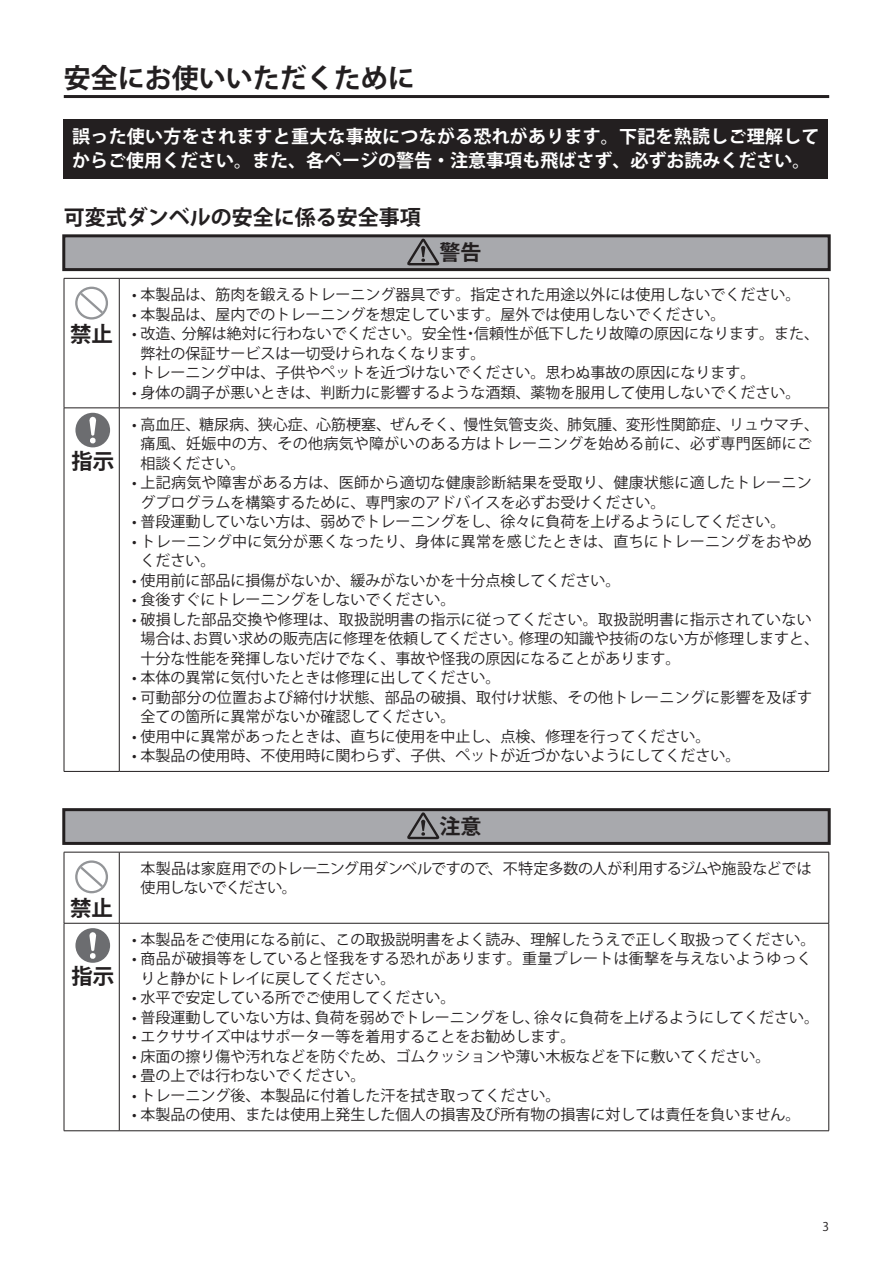
<style>
.page{position:relative;width:893px;height:1263px;background:#fff}
.page>*{position:absolute;margin:0;border:0;box-sizing:border-box;transform-origin:0 0}
.t1{font:700 27px "Koz Go Pro";color:#231f20}
.t2{font:700 21.45px "Koz Go Pr 6 N";color:#231f20}
.t3{font:700 21px "Koz Go Pro";color:#231f20}
.t4{font:700 21px "Koz Go Pr 6 N";color:#231f20}
.t5{font:700 18px/24px "Koz Go Pr 6 N";letter-spacing:.015em;color:#fff}
.t6{font:15px/19.5px "Koz Go Pro";color:#231f20}
.t7{font:15px/19.5px "Koz Go Pro";letter-spacing:.02em;color:#231f20}
.t8{font:15px/19.5px "Koz Go Pro";letter-spacing:-.02em;color:#231f20}
.t9{font:12px "Koz Go Pro";color:#231f20}
</style>
<div class="page">
<hr style="left:64px;top:95px;width:765px;height:3px;background:#231f20">
<div style="left:64px;top:236px;width:765px;height:34px;background:#a8a9ad"></div>
<div style="left:62px;top:234px;width:769px;height:37px;border:3px solid #231f20"></div>
<div style="left:64px;top:810px;width:765px;height:33px;background:#a8a9ad"></div>
<div style="left:62px;top:808px;width:769px;height:37px;border:3px solid #231f20"></div>
<div style="left:64px;top:119px;width:764px;height:59px;background:#231f20"></div>
<svg style="left:407px;top:239px;width:32px;height:26px"></svg>
<hr style="left:64px;top:408px;width:55px;height:1px;background:#231f20">
<hr style="left:64px;top:408px;width:1px;height:363px;background:#231f20">
<hr style="left:119px;top:408px;width:710px;height:1px;background:#231f20">
<hr style="left:64px;top:771px;width:55px;height:1px;background:#231f20">
<hr style="left:64px;top:278px;width:55px;height:1px;background:#231f20">
<hr style="left:64px;top:279px;width:1px;height:129px;background:#231f20">
<hr style="left:119px;top:278px;width:710px;height:1px;background:#231f20">
<hr style="left:119px;top:279px;width:1px;height:129px;background:#231f20">
<hr style="left:828px;top:279px;width:1px;height:129px;background:#231f20">
<hr style="left:119px;top:408px;width:1px;height:363px;background:#231f20">
<hr style="left:828px;top:408px;width:1px;height:363px;background:#231f20">
<hr style="left:119px;top:771px;width:710px;height:1px;background:#231f20">
<svg style="left:75px;top:287px;width:33px;height:32px"></svg>
<div style="left:75px;top:413px;width:35px;height:34px;background:#6c6d70;border-radius:50%"></div>
<svg style="left:89px;top:417px;width:7px;height:26px"></svg>
<svg style="left:407px;top:812px;width:32px;height:27px"></svg>
<hr style="left:64px;top:923px;width:55px;height:1px;background:#231f20">
<hr style="left:64px;top:923px;width:1px;height:207px;background:#231f20">
<hr style="left:119px;top:923px;width:710px;height:1px;background:#231f20">
<hr style="left:64px;top:1130px;width:55px;height:1px;background:#231f20">
<hr style="left:119px;top:1130px;width:710px;height:1px;background:#231f20">
<hr style="left:64px;top:852px;width:55px;height:1px;background:#231f20">
<hr style="left:64px;top:852px;width:1px;height:71px;background:#231f20">
<hr style="left:119px;top:852px;width:710px;height:1px;background:#231f20">
<hr style="left:119px;top:852px;width:1px;height:71px;background:#231f20">
<hr style="left:828px;top:852px;width:1px;height:71px;background:#231f20">
<hr style="left:119px;top:923px;width:1px;height:207px;background:#231f20">
<hr style="left:828px;top:923px;width:1px;height:207px;background:#231f20">
<svg style="left:75px;top:860px;width:33px;height:33px"></svg>
<div style="left:75px;top:928px;width:35px;height:35px;background:#6c6d70;border-radius:50%"></div>
<svg style="left:89px;top:932px;width:7px;height:27px"></svg>
<h1 class="t1" style="left:64px;top:60px;width:353px">安全にお使いいただくために</h1>
<p class="t5" style="left:72px;top:125px;width:749px">誤った使い方をされますと重大な事故につながる恐れがあります。下記を熟読しご理解してからご使用ください。また、各ページの警告・注意事項も飛ばさず、必ずお読みください。</p>
<h3 class="t3" style="left:64px;top:204px;width:359px">可変式ダンベルの安全に係る安全事項</h3>
<h3 class="t4" style="left:439px;top:241px;width:43px">警告</h3>
<h2 class="t2" style="left:70px;top:322px;width:44px">禁止</h2>
<h2 class="t2" style="left:71px;top:449px;width:44px">指示</h2>
<p class="t6" style="left:132px;top:285px;width:670px">• 本製品は、筋肉を鍛えるトレーニング器具です。指定された用途以外には使用しないでください。</p>
<p class="t6" style="left:132px;top:305px;width:595px">• 本製品は、屋内でのトレーニングを想定しています。屋外では使用しないでください。</p>
<p class="t6" style="left:141px;top:324px;width:680px;text-indent:-9px">• 改造、分解は絶対に行わないでください。安全性・信頼性が低下したり故障の原因になります。また、弊社の保証サービスは一切受けられなくなります。</p>
<p class="t6" style="left:132px;top:363px;width:625px">• トレーニング中は、子供やペットを近づけないでください。思わぬ事故の原因になります。</p>
<p class="t6" style="left:132px;top:383px;width:670px">• 身体の調子が悪いときは、判断力に影響するような酒類、薬物を服用して使用しないでください。</p>
<p class="t7" style="left:141px;top:415px;width:680px;text-indent:-9px">• 高血圧、糖尿病、狭心症、心筋梗塞、ぜんそく、慢性気管支炎、肺気腫、変形性関節症、リュウマチ、痛風、妊娠中の方、その他病気や障がいのある方はトレーニングを始める前に、必ず専門医師にご相談ください。</p>
<p class="t7" style="left:141px;top:473px;width:673px;text-indent:-9px">• 上記病気や障害がある方は、医師から適切な健康診断結果を受取り、健康状態に適したトレーニングプログラムを構築するために、専門家のアドバイスを必ずお受けください。</p>
<p class="t6" style="left:132px;top:512px;width:655px">• 普段運動していない方は、弱めでトレーニングをし、徐々に負荷を上げるようにしてください。</p>
<p class="t7" style="left:141px;top:532px;width:673px;text-indent:-9px">• トレーニング中に気分が悪くなったり、身体に異常を感じたときは、直ちにトレーニングをおやめください。</p>
<p class="t6" style="left:132px;top:571px;width:490px">• 使用前に部品に損傷がないか、緩みがないかを十分点検してください。</p>
<p class="t6" style="left:132px;top:590px;width:325px">• 食後すぐにトレーニングをしないでください。</p>
<p class="t6" style="left:141px;top:610px;width:680px;text-indent:-9px">• 破損した部品交換や修理は、取扱説明書の指示に従ってください。取扱説明書に指示されていない場合は、お買い求めの販売店に修理を依頼してください。修理の知識や技術のない方が修理しますと、十分な性能を発揮しないだけでなく、事故や怪我の原因になることがあります。</p>
<p class="t6" style="left:132px;top:668px;width:370px">• 本体の異常に気付いたときは修理に出してください。</p>
<p class="t7" style="left:141px;top:688px;width:673px;text-indent:-9px">• 可動部分の位置および締付け状態、部品の破損、取付け状態、その他トレーニングに影響を及ぼす全ての箇所に異常がないか確認してください。</p>
<p class="t6" style="left:132px;top:727px;width:580px">• 使用中に異常があったときは、直ちに使用を中止し、点検、修理を行ってください。</p>
<p class="t6" style="left:132px;top:746px;width:610px">• 本製品の使用時、不使用時に関わらず、子供、ペットが近づかないようにしてください。</p>
<h2 class="t2" style="left:70px;top:896px;width:44px">禁止</h2>
<h2 class="t2" style="left:71px;top:964px;width:44px">指示</h2>
<h3 class="t4" style="left:439px;top:815px;width:43px">注意</h3>
<p class="t8" style="left:141px;top:859px;width:673px">本製品は家庭用でのトレーニング用ダンベルですので、不特定多数の人が利用するジムや施設などでは使用しないでください。</p>
<p class="t6" style="left:132px;top:930px;width:685px">• 本製品をご使用になる前に、この取扱説明書をよく読み、理解したうえで正しく取扱ってください。</p>
<p class="t7" style="left:141px;top:949px;width:673px;text-indent:-9px">• 商品が破損等をしていると怪我をする恐れがあります。重量プレートは衝撃を与えないようゆっくりと静かにトレイに戻してください。</p>
<p class="t6" style="left:132px;top:988px;width:325px">• 水平で安定している所でご使用してください。</p>
<p class="t6" style="left:132px;top:1008px;width:689px">• 普段運動していない方は、負荷を弱めでトレーニングをし、徐々に負荷を上げるようにしてください。</p>
<p class="t6" style="left:132px;top:1027px;width:445px">• エクササイズ中はサポーター等を着用することをお勧めします。</p>
<p class="t6" style="left:132px;top:1047px;width:640px">• 床面の擦り傷や汚れなどを防ぐため、ゴムクッションや薄い木板などを下に敷いてください。</p>
<p class="t6" style="left:132px;top:1066px;width:235px">• 畳の上では行わないでください。</p>
<p class="t6" style="left:132px;top:1086px;width:430px">• トレーニング後、本製品に付着した汗を拭き取ってください。</p>
<p class="t6" style="left:132px;top:1105px;width:670px">• 本製品の使用、または使用上発生した個人の損害及び所有物の損害に対しては責任を負いません。</p>
<p class="t9" style="left:823px;top:1219px;width:8px">3</p>
</div>
